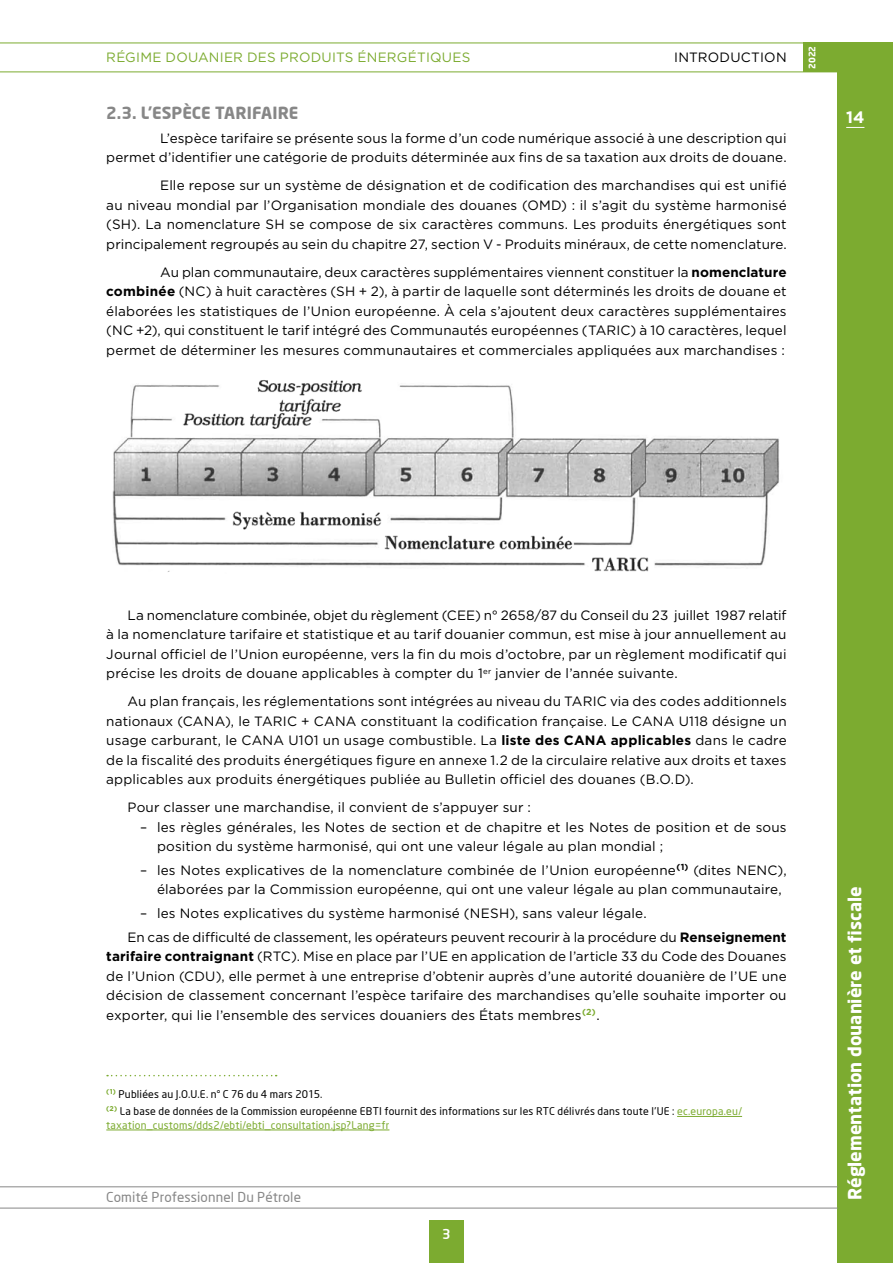
<style>
.page{position:relative;width:893px;height:1263px;background:#fff}
.page>*{position:absolute;margin:0;border:0;box-sizing:border-box;transform-origin:0 0}
.t1{font:700 18px "Neo Sans";color:#fff}
.t2{font:700 16.5px "Neo Sans";letter-spacing:.005em;color:#878787}
.t3{font:700 16.5px "Gotham";color:#fff}
.t4{font:13.5px/19.5px "Gotham";letter-spacing:.01em;color:#000;text-align:justify}
.t5{font:13.5px "Gotham";letter-spacing:.02em;color:#7cab30}
.t6{font:13.5px "Neo Sans";letter-spacing:.01em;color:#878787}
.t7{font:500 13.5px "Neo Sans";color:#fff}
.t8{font:10.5px/17.7px "Neo Sans";letter-spacing:.02em;color:#000}
.t9{font:10.5px "Neo Sans";letter-spacing:.02em;color:#7cab30}
.t10{font:700 9px "Neo Sans";color:#fff}
.s1{font-weight:700}
.s2{color:#7cab30}
</style>
<div class="page">
<div style="left:838px;top:71px;width:55px;height:1192px;background:#7cab30"></div>
<div style="left:804px;top:43px;width:89px;height:29px;background:#7cab30"></div>
<hr style="left:0;top:43px;width:893px;height:1px;background:#7cab30">
<hr style="left:0;top:72px;width:893px;height:1px;background:#7cab30">
<hr style="left:0;top:1186px;width:838px;height:1px;background:#878787">
<hr style="left:0;top:1208px;width:838px;height:1px;background:#878787">
<div style="left:429px;top:1220px;width:34px;height:43px;background:#7cab30"></div>
<svg style="left:846px;top:127px;width:18px;height:1px"></svg>
<img style="left:112px;top:380px;width:667px;height:192px">
<svg style="left:107px;top:1075px;width:170px;height:1px"></svg>
<hr style="left:677px;top:1116px;width:65px;height:1px;background:#7cab30">
<hr style="left:106px;top:1130px;width:283px;height:1px;background:#7cab30">
<p class="t5" style="left:106px;top:49px;width:366px">RÉGIME DOUANIER DES PRODUITS ÉNERGÉTIQUES</p>
<p class="t4" style="left:674px;top:47px;width:114px">INTRODUCTION</p>
<p class="t10" style="left:806px;top:69px;width:25px;rotate:-90deg">2022</p>
<p class="t2" style="left:106px;top:102px;width:194px">2.3. L’ESPÈCE TARIFAIRE</p>
<p class="t3" style="left:846px;top:106px;width:20px">14</p>
<p class="t4" style="left:106px;top:128px;width:682px;text-align:right">L’espèce tarifaire se présente sous la forme d’un code numérique associé à une description qui<br>permet d’identifier une catégorie de produits déterminée aux fins de sa taxation aux droits de douane.</p>
<p class="t4" style="left:106px;top:176px;width:682px;text-indent:54px">Elle repose sur un système de désignation et de codification des marchandises qui est unifié au niveau mondial par l’Organisation mondiale des douanes (OMD) : il s’agit du système harmonisé (SH). La nomenclature SH se compose de six caractères communs. Les produits énergétiques sont principalement regroupés au sein du chapitre 27, section V - Produits minéraux, de cette nomenclature.</p>
<p class="t4" style="left:106px;top:262px;width:682px;text-indent:54px">Au plan communautaire, deux caractères supplémentaires viennent constituer la <span class="s1">nomenclature combinée</span> (NC) à huit caractères (SH + 2), à partir de laquelle sont déterminés les droits de douane et élaborées les statistiques de l’Union européenne. À cela s’ajoutent deux caractères supplémentaires (NC +2), qui constituent le tarif intégré des Communautés européennes (TARIC) à 10 caractères, lequel permet de déterminer les mesures communautaires et commerciales appliquées aux marchandises :</p>
<p class="t4" style="left:106px;top:605px;width:682px;text-indent:21px">La nomenclature combinée, objet du règlement (CEE) n° 2658/87 du Conseil du 23 juillet 1987 relatif à la nomenclature tarifaire et statistique et au tarif douanier commun, est mise à jour annuellement au Journal officiel de l’Union européenne, vers la fin du mois d’octobre, par un règlement modificatif qui précise les droits de douane applicables à compter du 1<sup>er</sup> janvier de l’année suivante.</p>
<p class="t4" style="left:106px;top:691px;width:682px;text-indent:21px">Au plan français, les réglementations sont intégrées au niveau du TARIC via des codes additionnels nationaux (CANA), le TARIC + CANA constituant la codification française. Le CANA U118 désigne un usage carburant, le CANA U101 un usage combustible. La <span class="s1">liste des CANA applicables</span> dans le cadre de la fiscalité des produits énergétiques figure en annexe 1.2 de la circulaire relative aux droits et taxes applicables aux produits énergétiques publiée au Bulletin officiel des douanes (B.O.D).</p>
<p class="t4" style="left:128px;top:797px;width:405px">Pour classer une marchandise, il convient de s’appuyer sur :</p>
<p class="t4" style="left:157px;top:817px;width:631px;text-indent:-17px">– les règles générales, les Notes de section et de chapitre et les Notes de position et de sous position du système harmonisé, qui ont une valeur légale au plan mondial ;</p>
<p class="t4" style="left:157px;top:860px;width:631px;text-indent:-17px">– les Notes explicatives de la nomenclature combinée de l’Union européenne<sup>(1)</sup> (dites NENC), élaborées par la Commission européenne, qui ont une valeur légale au plan communautaire,</p>
<p class="t4" style="left:128px;top:901px;width:660px;line-height:23.7px;text-indent:13px">– les Notes explicatives du système harmonisé (NESH), sans valeur légale.<br>En cas de difficulté de classement, les opérateurs peuvent recourir à la procédure du <span class="s1">Renseignement</span></p>
<p class="t4" style="left:106px;top:946px;width:682px"><span class="s1">tarifaire contraignant</span> (RTC). Mise en place par l’UE en application de l’article 33 du Code des Douanes de l’Union (CDU), elle permet à une entreprise d’obtenir auprès d’une autorité douanière de l’UE une décision de classement concernant l’espèce tarifaire des marchandises qu’elle souhaite importer ou exporter, qui lie l’ensemble des services douaniers des États membres<sup>(2)</sup>.</p>
<p class="t8" style="left:106px;top:1085px;width:637px"><sup>(1)</sup> Publiées au J.O.U.E. n° C 76 du 4 mars 2015.<br><sup>(2)</sup> La base de données de la Commission européenne EBTI fournit des informations sur les RTC délivrés dans toute l’UE : <span class="s2">ec.europa.eu/</span></p>
<p class="t9" style="left:106px;top:1118px;width:285px">taxation_customs/dds2/ebti/ebti_consultation.jsp?Lang=fr</p>
<p class="t6" style="left:106px;top:1189px;width:196px">Comité Professionnel Du Pétrole</p>
<p class="t7" style="left:442px;top:1226px;width:10px">3</p>
<h1 class="t1" style="left:843px;top:1200px;width:315px;rotate:-90deg">Réglementation douanière et fiscale</h1>
</div>
